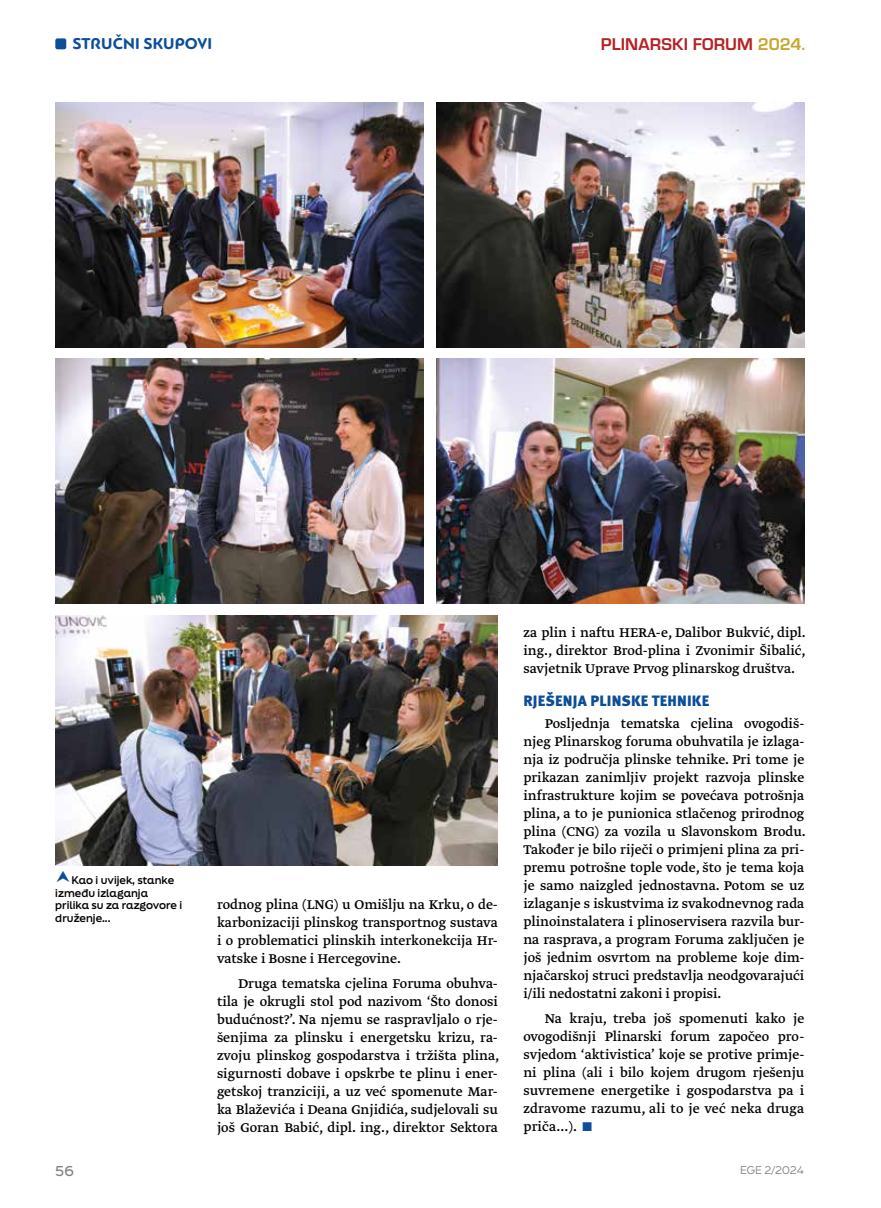
<style>
.page{position:relative;width:881px;height:1208px;background:#fff}
.page>*{position:absolute;margin:0;border:0;box-sizing:border-box;transform-origin:0 0}
.t1{font:700 17.7px "Eurostile TOT";letter-spacing:.01em;color:#b72126}
.t2{font:700 16.5px "PF Bague Round Pro";letter-spacing:.01em;color:#0d4e98}
.t3{font:15px/18px "Greta Text Pro Regular Plus";color:#000;text-align:justify}
.t4{font:900 15px "Meta Pro";letter-spacing:.01em;color:#0d4e98}
.t5{font:500 13.5px "Final Six";color:#808285}
.t6{font:700 10.5px/12.6px "Final Six";color:#000}
.t7{font:10.5px "Final Six";color:#808285}
.s1{color:#c7a62f}
.s2{color:#0d4e98}
</style>
<div class="page">
<div style="left:55px;top:38px;width:11px;height:11px;background:#0d4e98;border-radius:2px"></div>
<img style="left:436px;top:102px;width:368px;height:245px">
<img style="left:55px;top:102px;width:368px;height:245px">
<img style="left:55px;top:615px;width:442px;height:250px">
<img style="left:436px;top:358px;width:368px;height:246px">
<img style="left:55px;top:358px;width:368px;height:246px">
<p class="t2" style="left:73px;top:34px;width:141px">STRUČNI SKUPOVI</p>
<p class="t1" style="left:600px;top:34px;width:206px">PLINARSKI FORUM <span class="s1">2024.</span></p>
<p class="t6" style="left:55px;top:873px;width:128px;text-indent:16px">Kao i uvijek, stanke između izlaganja prilika su za razgovore i druženje...</p>
<p class="t3" style="left:217px;top:895px;width:282px">rodnog plina (LNG) u Omišlju na Krku, o de&shy;karbonizaciji plinskog transportnog sustava i o problematici plinskih interkonekcija Hr&shy;vatske i Bosne i Hercegovine.</p>
<p class="t3" style="left:217px;top:974px;width:284px;text-indent:21px">Druga tematska cjelina Foruma obuhva&shy;tila je okrugli stol pod nazivom ‘Što donosi budućnost?’. Na njemu se raspravljalo o rje&shy;šenjima za plinsku i energetsku krizu, ra&shy;zvoju plinskog gospodarstva i tržišta plina, sigurnosti dobave i opskrbe te plinu i ener&shy;getskoj tranziciji, a uz već spomenute Mar&shy;ka Blaževića i Deana Gnjidića, sudjelovali su još Goran Babić, dipl. ing., direktor Sektora</p>
<p class="t3" style="left:523px;top:624px;width:284px">za plin i naftu HERA-e, Dalibor Bukvić, dipl. ing., direktor Brod-plina i Zvonimir Šibalić, savjetnik Uprave Prvog plinarskog društva.</p>
<p class="t4" style="left:523px;top:691px;width:187px">RJEŠENJA PLINSKE TEHNIKE</p>
<p class="t3" style="left:523px;top:715px;width:284px;text-indent:21px">Posljednja tematska cjelina ovogodiš&shy;njeg Plinarskog foruma obuhvatila je izlaga&shy;nja iz područja plinske tehnike. Pri tome je prikazan zanimljiv projekt razvoja plinske infrastrukture kojim se povećava potrošnja plina, a to je punionica stlačenog prirodnog plina (CNG) za vozila u Slavonskom Brodu.<br>Također je bilo riječi o primjeni plina za pri&shy;premu potrošne tople vode, što je tema koja je samo naizgled jednostavna. Potom se uz izlaganje s iskustvima iz svakodnevnog rada plinoinstalatera i plinoservisera razvila bur&shy;na rasprava, a program Foruma zaključen je još jednim osvrtom na probleme koje dim&shy;njačarskoj struci predstavlja neodgovarajući i/ili nedostatni zakoni i propisi.</p>
<p class="t3" style="left:523px;top:1010px;width:282px;text-indent:21px">Na kraju, treba još spomenuti kako je ovogodišnji Plinarski forum započeo pro&shy;svjedom ‘aktivistica’ koje se protive primje&shy;ni plina (ali i bilo kojem drugom rješenju suvremene energetike i gospodarstva pa i zdravome razumu, ali to je već neka druga priča...). <span class="s2">■</span></p>
<p class="t5" style="left:55px;top:1161px;width:20px">56</p>
<p class="t7" style="left:739px;top:1162px;width:66px">EGE 2/2024</p>
</div>
